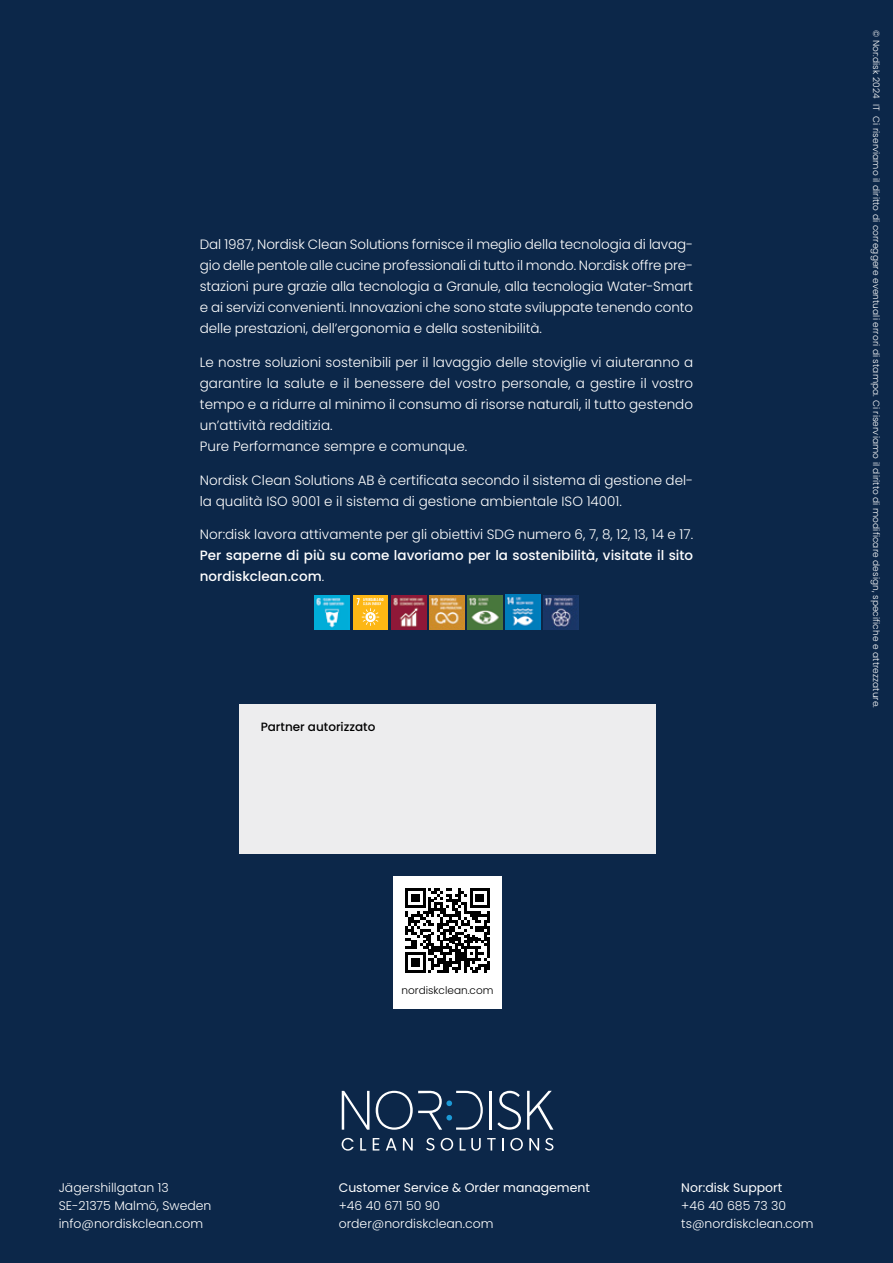
<style>
.page{position:relative;width:893px;height:1263px;background:#0c2749}
.page>*{position:absolute;margin:0;border:0;box-sizing:border-box;transform-origin:0 0}
.t1{font:300 13.5px/21px "Poppins";color:#fff}
.t2{font:500 13.5px/21px "Poppins";color:#fff}
.t3{font:300 12.45px/18px "Poppins";color:#fff}
.t4{font:12.45px "Poppins";color:#fff}
.t5{font:500 12px "Poppins";color:#000}
.t6{font:300 10.5px "Poppins";color:#000}
.t7{font:300 9px "Poppins";letter-spacing:.01em;color:#fff}
.s1{font-weight:300}
</style>
<div class="page">
<svg style="left:342px;top:1138px;width:12px;height:12px"></svg>
<svg style="left:360px;top:1138px;width:6px;height:12px"></svg>
<svg style="left:373px;top:1138px;width:6px;height:12px"></svg>
<svg style="left:386px;top:1138px;width:11px;height:12px"></svg>
<svg style="left:403px;top:1138px;width:10px;height:12px"></svg>
<svg style="left:426px;top:1138px;width:9px;height:12px"></svg>
<svg style="left:441px;top:1138px;width:12px;height:13px"></svg>
<svg style="left:460px;top:1138px;width:21px;height:13px"></svg>
<svg style="left:487px;top:1138px;width:9px;height:12px"></svg>
<svg style="left:502px;top:1138px;width:2px;height:12px"></svg>
<svg style="left:510px;top:1138px;width:13px;height:13px"></svg>
<svg style="left:529px;top:1138px;width:10px;height:12px"></svg>
<svg style="left:545px;top:1138px;width:8px;height:12px"></svg>
<svg style="left:342px;top:1091px;width:27px;height:39px"></svg>
<svg style="left:527px;top:1091px;width:26px;height:39px"></svg>
<hr style="left:489px;top:1091px;width:2px;height:39px;background:#fff">
<svg style="left:497px;top:1091px;width:24px;height:39px"></svg>
<svg style="left:376px;top:1091px;width:107px;height:39px"></svg>
<div style="left:353px;top:595px;width:35px;height:35px;background:#fdb714"></div>
<svg style="left:357px;top:598px;width:26px;height:28px"></svg>
<img style="left:544px;top:595px;width:35px;height:35px">
<img style="left:506px;top:595px;width:35px;height:35px">
<img style="left:468px;top:595px;width:35px;height:35px">
<img style="left:430px;top:595px;width:35px;height:35px">
<img style="left:392px;top:595px;width:35px;height:35px">
<img style="left:314px;top:595px;width:35px;height:35px">
<div style="left:239px;top:704px;width:417px;height:149px;background:#ededee"></div>
<div style="left:393px;top:876px;width:109px;height:132px;background:#fff"></div>
<svg style="left:405px;top:888px;width:85px;height:85px"></svg>
<p class="t1" style="left:200px;top:234px;width:495px;text-align:justify">Dal 1987, Nordisk Clean Solutions fornisce il meglio della tecnologia di lavag&shy;gio delle pentole alle cucine professionali di tutto il mondo. Nor:disk offre pre&shy;stazioni pure grazie alla tecnologia a Granule, alla tecnologia Water-Smart e ai servizi convenienti. Innovazioni che sono state sviluppate tenendo conto delle prestazioni, dell’ergonomia e della sostenibilità.</p>
<p class="t1" style="left:200px;top:352px;width:495px">Le nostre soluzioni sostenibili per il lavaggio delle stoviglie vi aiuteranno a garantire la salute e il benessere del vostro personale, a gestire il vostro tempo e a ridurre al minimo il consumo di risorse naturali, il tutto gestendo un’attività redditizia.<br>Pure Performance sempre e comunque.</p>
<p class="t1" style="left:200px;top:469px;width:495px">Nordisk Clean Solutions AB è certificata secondo il sistema di gestione del&shy;la qualità ISO 9001 e il sistema di gestione ambientale ISO 14001.</p>
<p class="t1" style="left:200px;top:524px;width:495px">Nor:disk lavora attivamente per gli obiettivi SDG numero 6, 7, 8, 12, 13, 14 e 17.</p>
<p class="t2" style="left:200px;top:545px;width:495px">Per saperne di più su come lavoriamo per la sostenibilità, visitate il sito nordiskclean.com<span class="s1">.</span></p>
<p class="t5" style="left:261px;top:720px;width:116px">Partner autorizzato</p>
<p class="t7" style="left:881px;top:30px;width:679px;rotate:90deg">© Nor:disk 2024 IT Ci riserviamo il diritto di correggere eventuali errori di stampa. Ci riserviamo il diritto di modificare design, specifiche e attrezzature.</p>
<p class="t6" style="left:402px;top:984px;width:94px">nordiskclean.com</p>
<p class="t3" style="left:59px;top:1179px;width:154px">Jägershillgatan 13<br>SE-21375 Malmö, Sweden info@nordiskclean.com</p>
<p class="t4" style="left:339px;top:1181px;width:253px">Customer Service &amp; Order management</p>
<p class="t3" style="left:339px;top:1197px;width:156px">+46 40 671 50 90 order@nordiskclean.com</p>
<p class="t4" style="left:681px;top:1181px;width:102px">Nor:disk Support</p>
<p class="t3" style="left:681px;top:1197px;width:134px">+46 40 685 73 30 ts@nordiskclean.com</p>
</div>
